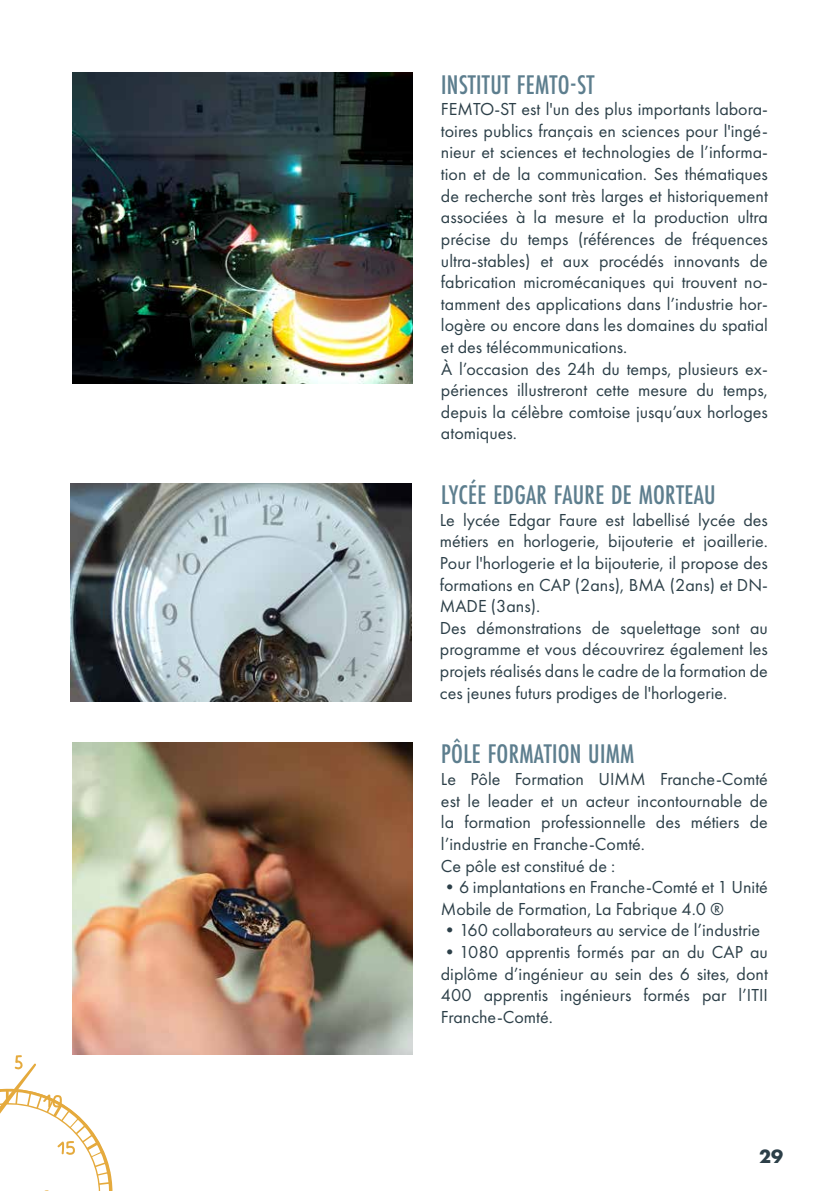
<style>
.page{position:relative;width:840px;height:1191px;background:#fff}
.page>*{position:absolute;margin:0;border:0;box-sizing:border-box;transform-origin:0 0}
.t1{font:500 28px "Futura PT Cond";letter-spacing:.01em;color:#5d7e8e}
.t2{font:700 20px "Futura PT";color:#2c3f48}
.t3{font:18px/21.6px "Futura PT";color:#2c3f48}
</style>
<div class="page">
<img style="left:72px;top:72px;width:340px;height:312px">
<img style="left:72px;top:743px;width:340px;height:311px">
<img style="left:71px;top:483px;width:340px;height:219px">
<svg style="left:0;top:1055px;width:113px;height:136px"></svg>
<h1 class="t1" style="left:441px;top:68px;width:155px">INSTITUT FEMTO-ST</h1>
<p class="t3" style="left:441px;top:98px;width:328px">FEMTO-ST est l'un des plus importants labora&shy;toires publics français en sciences pour l'ingé&shy;nieur et sciences et technologies de l’informa&shy;tion et de la communication. Ses thématiques de recherche sont très larges et historiquement associées à la mesure et la production ultra précise du temps (références de fréquences ultra-stables) et aux procédés innovants de fabrication micromécaniques qui trouvent no&shy;tamment des applications dans l’industrie hor&shy;logère ou encore dans les domaines du spatial et des télécommunications.<br>À l’occasion des 24h du temps, plusieurs ex&shy;périences illustreront cette mesure du temps, depuis la célèbre comtoise jusqu’aux horloges atomiques.</p>
<h1 class="t1" style="left:441px;top:478px;width:276px">LYCÉE EDGAR FAURE DE MORTEAU</h1>
<p class="t3" style="left:439px;top:509px;width:329px">Le lycée Edgar Faure est labellisé lycée des métiers en horlogerie, bijouterie et joaillerie.<br>Pour l'horlogerie et la bijouterie, il propose des formations en CAP (2ans), BMA (2ans) et DN-MADE (3ans).<br>Des démonstrations de squelettage sont au programme et vous découvrirez également les projets réalisés dans le cadre de la formation de ces jeunes futurs prodiges de l'horlogerie.</p>
<h1 class="t1" style="left:441px;top:737px;width:194px">PÔLE FORMATION UIMM</h1>
<p class="t3" style="left:441px;top:768px;width:328px">Le Pôle Formation UIMM Franche-Comté est le leader et un acteur incontournable de la formation professionnelle des métiers de l’industrie en Franche-Comté.<br>Ce pôle est constitué de :</p>
<p class="t3" style="left:441px;top:876px;width:328px">•6 implantations en Franche-Comté et 1 Unité<br>Mobile de Formation, La Fabrique 4.0 ®</p>
<p class="t3" style="left:441px;top:919px;width:320px">•160 collaborateurs au service de l’industrie</p>
<p class="t3" style="left:441px;top:941px;width:328px;text-align:justify">•1080 apprentis formés par an du CAP au diplôme d’ingénieur au sein des 6 sites, dont 400 apprentis ingénieurs formés par l’ITII Franche-Comté.</p>
<p class="t2" style="left:758px;top:1143px;width:25px">29</p>
</div>
